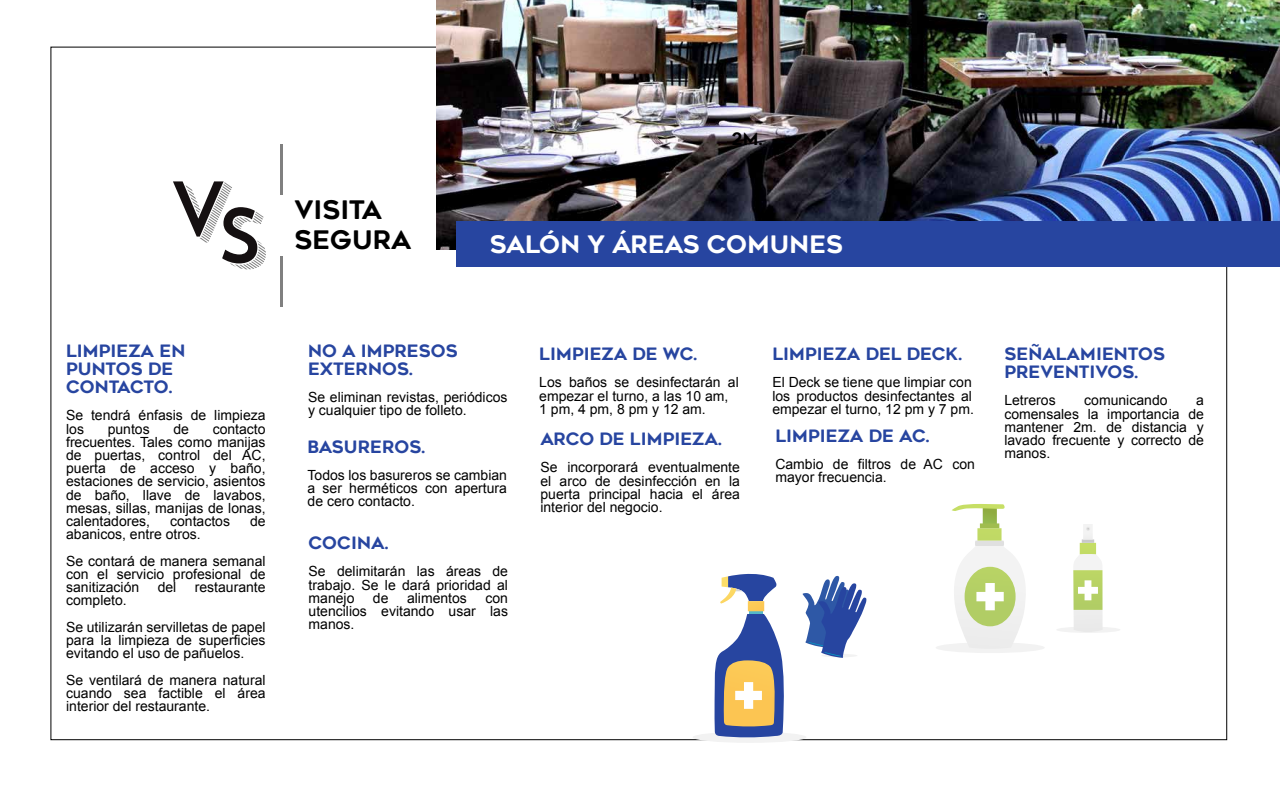
<style>
.page{position:relative;width:1280px;height:795px;background:#fff}
.page>*{position:absolute;margin:0;border:0;box-sizing:border-box;transform-origin:0 0}
.t1{font:25.4px/30.5px "Renogare Soft";color:#000}
.t2{font:24px "Renogare Soft";color:#fff}
.t3{font:17px/18px "Renogare Soft";color:#2745a0}
.t4{font:17px "Renogare Soft";color:#000}
.t5{font:14px/13.2px "Arial";color:#000}
</style>
<div class="page">
<hr style="left:281px;top:145px;width:2px;height:50px;background:#808080">
<hr style="left:281px;top:256px;width:2px;height:50px;background:#808080">
<svg style="left:173px;top:181px;width:93px;height:88px"></svg>
<img style="left:436px;top:0;width:844px;height:249px">
<div style="left:456px;top:222px;width:824px;height:45px;background:#2745a0"></div>
<div style="left:936px;top:642px;width:109px;height:11px;background:#f2f2f2;border-radius:50%"></div>
<svg style="left:952px;top:504px;width:74px;height:139px"></svg>
<div style="left:1056px;top:626px;width:65px;height:7px;background:#f2f2f2;border-radius:50%"></div>
<svg style="left:1073px;top:524px;width:30px;height:102px"></svg>
<svg style="left:803px;top:576px;width:64px;height:82px"></svg>
<div style="left:693px;top:731px;width:113px;height:12px;background:#f2f2f2;border-radius:50%"></div>
<svg style="left:714px;top:573px;width:71px;height:165px"></svg>
<h1 class="t1" style="left:294px;top:194px;width:119px">VISITA<br>SEGURA</h1>
<p class="t4" style="left:732px;top:127px;width:32px">2M.</p>
<h2 class="t2" style="left:490px;top:229px;width:355px">SALÓN Y ÁREAS COMUNES</h2>
<p class="t3" style="left:66px;top:342px;width:121px">LIMPIEZA EN<br>PUNTOS DE<br>CONTACTO.</p>
<p class="t5" style="left:66px;top:409px;width:201px">Se tendrá énfasis de limpieza los</p>
<p class="t5" style="left:108px;top:422px;width:44px">puntos</p>
<p class="t5" style="left:173px;top:422px;width:17px">de</p>
<p class="t5" style="left:66px;top:422px;width:201px;text-align:justify;text-indent:147px">contacto frecuentes. Tales como manijas de puertas, control del AC, puerta de acceso y baño, estaciones de servicio, asientos de baño, llave de lavabos, mesas, sillas, manijas de lonas, calentadores,</p>
<p class="t5" style="left:170px;top:515px;width:61px">contactos</p>
<p class="t5" style="left:250px;top:515px;width:17px">de</p>
<p class="t5" style="left:66px;top:521px;width:201px;line-height:26.4px">abanicos, entre otros.<br>Se contará de manera semanal</p>
<p class="t5" style="left:66px;top:567px;width:201px">con el servicio profesional de sanitización</p>
<p class="t5" style="left:158px;top:581px;width:20px">del</p>
<p class="t5" style="left:195px;top:581px;width:72px">restaurante</p>
<p class="t5" style="left:66px;top:587px;width:201px;line-height:26.4px">completo.<br>Se utilizarán servilletas de papel</p>
<p class="t5" style="left:66px;top:633px;width:201px">para la limpieza de superficies evitando el uso de pañuelos.</p>
<p class="t5" style="left:66px;top:673px;width:201px;text-align:justify">Se ventilará de manera natural cuando sea factible el área interior del restaurante.</p>
<p class="t3" style="left:308px;top:341px;width:151px">NO A IMPRESOS<br>EXTERNOS.</p>
<p class="t5" style="left:308px;top:390px;width:201px">Se eliminan revistas, periódicos y cualquier tipo de folleto.</p>
<p class="t3" style="left:308px;top:437px;width:119px">BASUREROS.</p>
<p class="t5" style="left:308px;top:468px;width:201px;text-align:justify">Todos los basureros se cambian a ser herméticos con apertura de cero contacto.</p>
<p class="t3" style="left:309px;top:534px;width:81px">COCINA.</p>
<p class="t5" style="left:309px;top:565px;width:201px;text-align:justify">Se delimitarán las áreas de trabajo. Se le dará prioridad al manejo</p>
<p class="t5" style="left:373px;top:591px;width:17px">de</p>
<p class="t5" style="left:407px;top:591px;width:61px">alimentos</p>
<p class="t5" style="left:309px;top:591px;width:201px;text-align:justify;text-indent:177px">con utencilios evitando usar las manos.</p>
<p class="t3" style="left:539px;top:345px;width:159px">LIMPIEZA DE WC.</p>
<p class="t5" style="left:539px;top:376px;width:201px">Los baños se desinfectarán al empezar el turno, a las 10 am,<br>1 pm, 4 pm, 8 pm y 12 am.</p>
<p class="t3" style="left:540px;top:430px;width:183px">ARCO DE LIMPIEZA.</p>
<p class="t5" style="left:540px;top:461px;width:201px;text-align:justify">Se incorporará eventualmente el arco de desinfección en la puerta principal hacia el área interior del negocio.</p>
<p class="t3" style="left:772px;top:345px;width:191px">LIMPIEZA DEL DECK.</p>
<p class="t5" style="left:772px;top:376px;width:203px">El Deck se tiene que limpiar con los productos desinfectantes al empezar el turno, 12 pm y 7 pm.</p>
<p class="t3" style="left:775px;top:427px;width:156px">LIMPIEZA DE AC.</p>
<p class="t5" style="left:775px;top:458px;width:201px">Cambio de filtros de AC con mayor frecuencia.</p>
<p class="t3" style="left:1004px;top:345px;width:162px">SEÑALAMIENTOS<br>PREVENTIVOS.</p>
<p class="t5" style="left:1004px;top:394px;width:53px">Letreros</p>
<p class="t5" style="left:1084px;top:394px;width:85px">comunicando</p>
<p class="t5" style="left:1004px;top:394px;width:201px;text-align:justify;text-indent:192px">a comensales la importancia de mantener 2m. de distancia y lavado frecuente y correcto de manos.</p>
</div>
